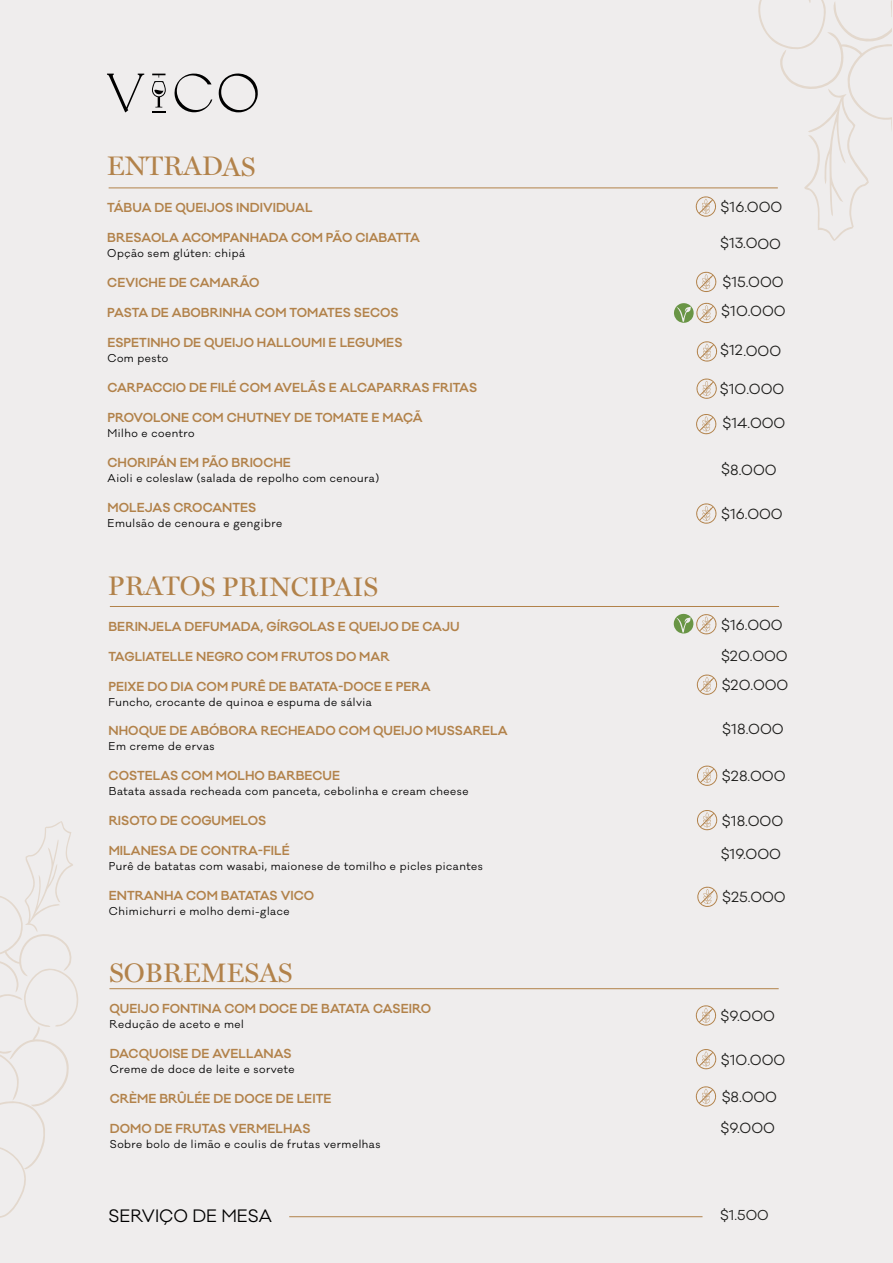
<style>
.page{position:relative;width:893px;height:1263px;background:#efeded}
.page>*{position:absolute;margin:0;border:0;box-sizing:border-box;transform-origin:0 0}
.t1{font:27px "Miller Display";letter-spacing:-.005em;color:#b2824a}
.t2{font:16.5px "Galano Classic";color:#000}
.t3{font:13.5px/29.4px "Galano Classic";letter-spacing:-.005em;color:#1d1d1b}
.t4{font:13.2px "Galano Classic";color:#1d1d1b}
.t5{font:600 12px "Galano Classic";color:#b2824a}
.t6{font:10.5px "Galano Classic";letter-spacing:.05em;color:#000}
</style>
<div class="page">
<svg style="left:0;top:821px;width:78px;height:397px"></svg>
<svg style="left:757px;top:0;width:134px;height:241px"></svg>
<hr style="left:109px;top:188px;width:669px;height:1px;background:#b2824a">
<svg style="left:695px;top:196px;width:21px;height:21px"></svg>
<svg style="left:696px;top:272px;width:20px;height:20px"></svg>
<svg style="left:674px;top:303px;width:43px;height:20px"></svg>
<svg style="left:697px;top:341px;width:20px;height:21px"></svg>
<svg style="left:696px;top:378px;width:21px;height:21px"></svg>
<svg style="left:696px;top:414px;width:20px;height:20px"></svg>
<svg style="left:696px;top:503px;width:21px;height:21px"></svg>
<hr style="left:110px;top:606px;width:669px;height:1px;background:#b2824a">
<svg style="left:674px;top:614px;width:43px;height:20px"></svg>
<svg style="left:697px;top:674px;width:20px;height:21px"></svg>
<svg style="left:697px;top:765px;width:20px;height:21px"></svg>
<svg style="left:697px;top:810px;width:20px;height:20px"></svg>
<svg style="left:697px;top:887px;width:21px;height:20px"></svg>
<hr style="left:109px;top:988px;width:670px;height:1px;background:#b2824a">
<svg style="left:696px;top:1086px;width:20px;height:20px"></svg>
<svg style="left:696px;top:1005px;width:20px;height:20px"></svg>
<svg style="left:696px;top:1049px;width:20px;height:20px"></svg>
<hr style="left:289px;top:1216px;width:413px;height:1px;background:#b2824a">
<svg style="left:219px;top:73px;width:39px;height:39px"></svg>
<svg style="left:107px;top:74px;width:37px;height:38px"></svg>
<svg style="left:152px;top:74px;width:14px;height:38px"></svg>
<svg style="left:174px;top:73px;width:38px;height:39px"></svg>
<h1 class="t1" style="left:107px;top:150px;width:151px">ENTRADAS</h1>
<p class="t5" style="left:107px;top:200px;width:207px">TÁBUA DE QUEIJOS INDIVIDUAL</p>
<p class="t5" style="left:107px;top:230px;width:314px">BRESAOLA ACOMPANHADA COM PÃO CIABATTA</p>
<p class="t6" style="left:107px;top:246px;width:139px">Opção sem glúten: chipá</p>
<p class="t5" style="left:107px;top:274px;width:154px">CEVICHE DE CAMARÃO</p>
<p class="t5" style="left:107px;top:304px;width:293px">PASTA DE ABOBRINHA COM TOMATES SECOS</p>
<p class="t5" style="left:107px;top:334px;width:297px">ESPETINHO DE QUEIJO HALLOUMI E LEGUMES</p>
<p class="t6" style="left:107px;top:351px;width:62px">Com pesto</p>
<p class="t5" style="left:107px;top:379px;width:371px">CARPACCIO DE FILÉ COM AVELÃS E ALCAPARRAS FRITAS</p>
<p class="t5" style="left:107px;top:409px;width:317px">PROVOLONE COM CHUTNEY DE TOMATE E MAÇÃ</p>
<p class="t6" style="left:107px;top:426px;width:89px">Milho e coentro</p>
<p class="t5" style="left:107px;top:454px;width:185px">CHORIPÁN EM PÃO BRIOCHE</p>
<p class="t6" style="left:108px;top:471px;width:273px">Aioli e coleslaw (salada de repolho com cenoura)</p>
<p class="t5" style="left:108px;top:499px;width:150px">MOLEJAS CROCANTES</p>
<p class="t6" style="left:108px;top:516px;width:176px">Emulsão de cenoura e gengibre</p>
<h1 class="t1" style="left:108px;top:570px;width:272px">PRATOS PRINCIPAIS</h1>
<p class="t5" style="left:108px;top:618px;width:353px">BERINJELA DEFUMADA, GÍRGOLAS E QUEIJO DE CAJU</p>
<p class="t5" style="left:108px;top:648px;width:283px">TAGLIATELLE NEGRO COM FRUTOS DO MAR</p>
<p class="t5" style="left:109px;top:678px;width:323px">PEIXE DO DIA COM PURÊ DE BATATA-DOCE E PERA</p>
<p class="t6" style="left:109px;top:695px;width:265px">Funcho, crocante de quinoa e espuma de sálvia</p>
<p class="t5" style="left:109px;top:723px;width:401px">NHOQUE DE ABÓBORA RECHEADO COM QUEIJO MUSSARELA</p>
<p class="t6" style="left:109px;top:740px;width:107px">Em creme de ervas</p>
<p class="t5" style="left:109px;top:768px;width:233px">COSTELAS COM MOLHO BARBECUE</p>
<p class="t6" style="left:109px;top:785px;width:361px">Batata assada recheada com panceta, cebolinha e cream cheese</p>
<p class="t5" style="left:109px;top:813px;width:159px">RISOTO DE COGUMELOS</p>
<p class="t5" style="left:109px;top:843px;width:183px">MILANESA DE CONTRA-FILÉ</p>
<p class="t6" style="left:109px;top:859px;width:376px">Purê de batatas com wasabi, maionese de tomilho e picles picantes</p>
<p class="t5" style="left:109px;top:888px;width:207px">ENTRANHA COM BATATAS VICO</p>
<p class="t6" style="left:109px;top:904px;width:182px">Chimichurri e molho demi-glace</p>
<h1 class="t1" style="left:109px;top:957px;width:185px">SOBREMESAS</h1>
<p class="t5" style="left:110px;top:1000px;width:323px">QUEIJO FONTINA COM DOCE DE BATATA CASEIRO</p>
<p class="t6" style="left:110px;top:1017px;width:136px">Redução de aceto e mel</p>
<p class="t5" style="left:110px;top:1045px;width:184px">DACQUOISE DE AVELLANAS</p>
<p class="t6" style="left:110px;top:1062px;width:187px">Creme de doce de leite e sorvete</p>
<p class="t5" style="left:110px;top:1090px;width:223px">CRÈME BRÛLÉE DE DOCE DE LEITE</p>
<p class="t5" style="left:110px;top:1120px;width:202px">DOMO DE FRUTAS VERMELHAS</p>
<p class="t6" style="left:110px;top:1137px;width:272px">Sobre bolo de limão e coulis de frutas vermelhas</p>
<p class="t3" style="left:721px;top:193px;width:63px">$16.000</p>
<p class="t3" style="left:720px;top:229px;width:63px">$13.000</p>
<p class="t3" style="left:722px;top:267px;width:63px">$15.000</p>
<p class="t3" style="left:721px;top:297px;width:66px">$10.000</p>
<p class="t3" style="left:720px;top:336px;width:63px">$12.000</p>
<p class="t3" style="left:720px;top:375px;width:66px">$10.000</p>
<p class="t3" style="left:722px;top:409px;width:64px">$14.000</p>
<p class="t3" style="left:721px;top:455px;width:57px">$8.000</p>
<p class="t3" style="left:721px;top:500px;width:63px">$16.000</p>
<p class="t3" style="left:721px;top:610px;width:63px">$16.000</p>
<p class="t3" style="left:721px;top:641px;width:69px">$20.000 $20.000</p>
<p class="t3" style="left:722px;top:714px;width:63px">$18.000</p>
<p class="t3" style="left:722px;top:762px;width:65px">$28.000</p>
<p class="t3" style="left:722px;top:806px;width:63px">$18.000</p>
<p class="t3" style="left:721px;top:839px;width:62px">$19.000</p>
<p class="t3" style="left:722px;top:883px;width:65px">$25.000</p>
<p class="t3" style="left:721px;top:1001px;width:56px">$9.000</p>
<p class="t3" style="left:721px;top:1045px;width:66px">$10.000</p>
<p class="t3" style="left:722px;top:1082px;width:57px">$8.000</p>
<p class="t3" style="left:721px;top:1114px;width:56px">$9.000</p>
<h2 class="t2" style="left:109px;top:1205px;width:165px">SERVIÇO DE MESA</h2>
<p class="t4" style="left:720px;top:1206px;width:50px">$1.500</p>
</div>
